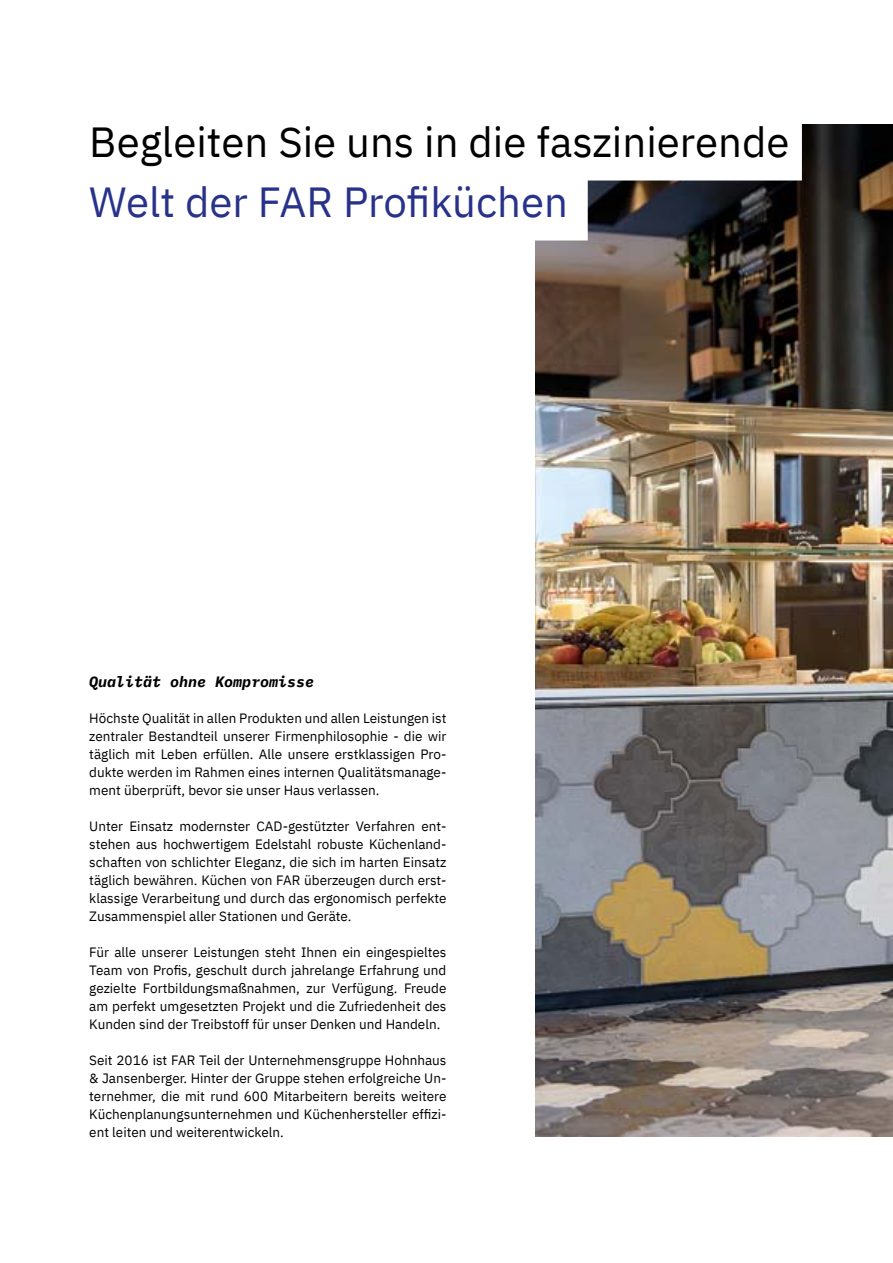
<style>
.page{position:relative;width:893px;height:1263px;background:#fff}
.page>*{position:absolute;margin:0;border:0;box-sizing:border-box;transform-origin:0 0}
.t1{font:42px "IBM Plex Sans";color:#000}
.t2{font:42px "IBM Plex Sans";color:#28328a}
.t3{font:italic 700 15px "IBM Plex Mono";color:#000}
.t4{font:13.5px/18px "IBM Plex Sans";color:#000;text-align:justify}
</style>
<div class="page">
<img style="left:536px;top:124px;width:357px;height:1013px">
<div style="left:89px;top:105px;width:713px;height:75px;background:#fff"></div>
<div style="left:89px;top:165px;width:499px;height:75px;background:#fff"></div>
<h1 class="t1" style="left:89px;top:109px;width:702px">Begleiten Sie uns in die faszinierende</h1>
<h1 class="t2" style="left:89px;top:170px;width:480px">Welt der FAR Profiküchen</h1>
<p class="t3" style="left:89px;top:669px;width:227px">Qualität ohne Kompromisse</p>
<p class="t4" style="left:89px;top:708px;width:359px">Höchste Qualität in allen Produkten und allen Leistungen ist zentraler Bestandteil unserer Firmenphilosophie - die wir täglich mit Leben erfüllen. Alle unsere erstklassigen Pro&shy;dukte werden im Rahmen eines internen Qualitätsmanage&shy;ment überprüft, bevor sie unser Haus verlassen.</p>
<p class="t4" style="left:89px;top:816px;width:359px">Unter Einsatz modernster CAD-gestützter Verfahren ent&shy;stehen aus hochwertigem Edelstahl robuste Küchenland&shy;schaften von schlichter Eleganz, die sich im harten Einsatz täglich bewähren. Küchen von FAR überzeugen durch erst&shy;klassige Verarbeitung und durch das ergonomisch perfekte Zusammenspiel aller Stationen und Geräte.</p>
<p class="t4" style="left:89px;top:942px;width:359px">Für alle unserer Leistungen steht Ihnen ein eingespieltes Team von Profis, geschult durch jahrelange Erfahrung und gezielte Fortbildungsmaßnahmen, zur Verfügung. Freude am perfekt umgesetzten Projekt und die Zufriedenheit des Kunden sind der Treibstoff für unser Denken und Handeln.</p>
<p class="t4" style="left:89px;top:1050px;width:359px">Seit 2016 ist FAR Teil der Unternehmensgruppe Hohnhaus &amp; Jansenberger. Hinter der Gruppe stehen erfolgreiche Un&shy;ternehmer, die mit rund 600 Mitarbeitern bereits weitere Küchenplanungsunternehmen und Küchenhersteller effizi&shy;ent leiten und weiterentwickeln.</p>
</div>
